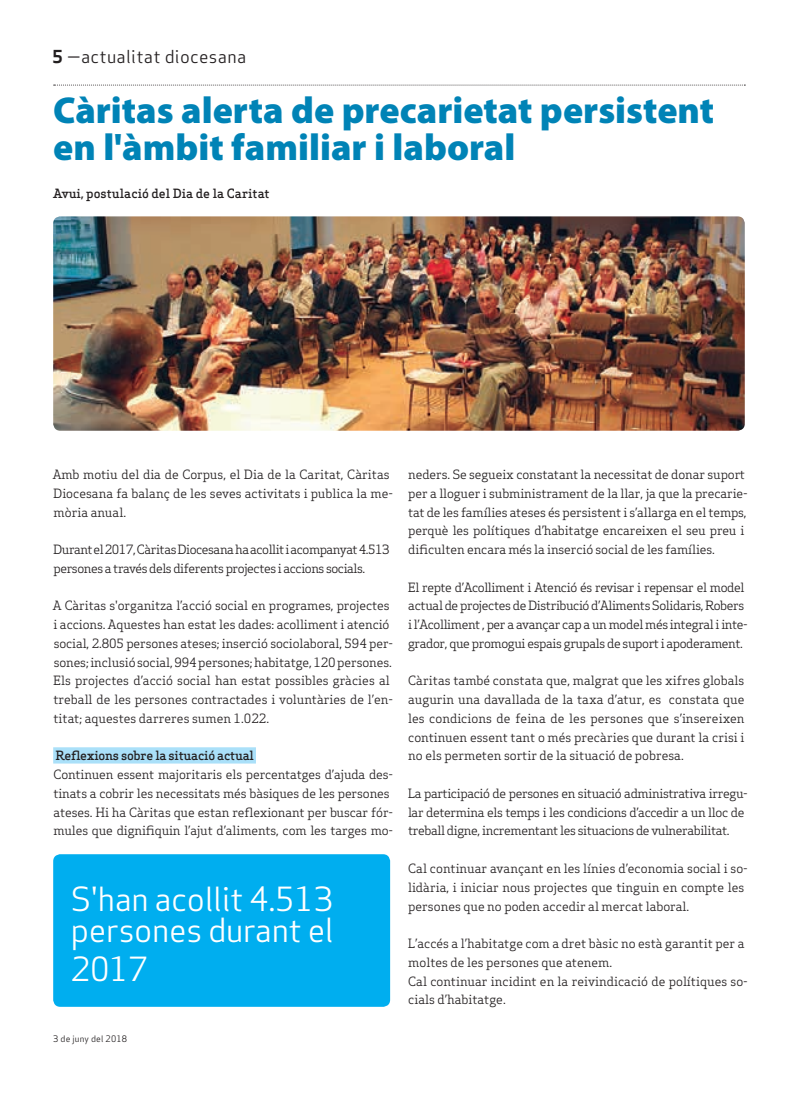
<style>
.page{position:relative;width:798px;height:1099px;background:#fff}
.page>*{position:absolute;margin:0;border:0;box-sizing:border-box;transform-origin:0 0}
.Titulars{font:900 37.5px/37.5px "Myriad Pro";color:#0083b6}
.Pastilla_Destacat{font:32.5px/31.2px "Apex Sans Book T";letter-spacing:-.01em;color:#fff}
.Capçalera{font:17.5px "Apex Sans Book T";letter-spacing:.02em;color:#231f20}
.Text_General{font:12.5px/18.8px "Apex Serif";letter-spacing:-.01em;color:#231f20}
.Text_General-2{font:12.5px/18.8px "Apex Serif";letter-spacing:-.03em;color:#231f20}
.Text_General-3{font:12.5px/18.8px "Apex Serif";letter-spacing:-.035em;color:#231f20}
.Autors{font:500 12.5px "Apex Serif";color:#231f20}
.Text_General-4{font:500 12.5px "Apex Serif";letter-spacing:-.02em;color:#231f20}
.Data_Peu{font:8.75px "Apex Sans Book T";letter-spacing:.02em;color:#231f20}
.s1{font-family:"Apex Sans Bold T"}
</style>
<div class="page">
<div style="left:53px;top:747px;width:203px;height:16px;background:#aae0f9"></div>
<img style="left:53px;top:216px;width:691px;height:215px">
<svg style="left:54px;top:85px;width:691px;height:1px"></svg>
<div style="left:53px;top:854px;width:337px;height:152px;background:#00aeef;border-radius:7px"></div>
<p class="Capçalera" style="left:52px;top:46px;width:195px"><span class="s1">5</span> —actualitat diocesana</p>
<p class="Titulars" style="left:53px;top:90px;width:662px">Càritas alerta de precarietat persistent en l'àmbit familiar i laboral</p>
<p class="Autors" style="left:53px;top:185px;width:218px">Avui, postulació del Dia de la Caritat</p>
<p class="Text_General" style="left:53px;top:465px;width:342px">Amb motiu del dia de Corpus, el Dia de la Caritat, Càritas<br>Diocesana fa balanç de les seves activitats i publica la me&shy;mòria anual.</p>
<p class="Text_General-3" style="left:53px;top:540px;width:338px">Durant el 2017, Càritas Diocesana ha acollit i acompanyat 4.513 persones a través dels diferents projectes i accions socials.</p>
<p class="Text_General" style="left:53px;top:596px;width:342px">A Càritas s'organitza l’acció social en programes, projectes i accions. Aquestes han estat les dades: acolliment i atenció social, 2.805 persones ateses; inserció sociolaboral, 594 per&shy;sones; inclusió social, 994 persones; habitatge, 120 persones.</p>
<p class="Text_General" style="left:53px;top:671px;width:341px">Els projectes d’acció social han estat possibles gràcies al treball de les persones contractades i voluntàries de l’en&shy;titat; aquestes darreres sumen 1.022.</p>
<p class="Text_General-4" style="left:55px;top:748px;width:200px">Reflexions sobre la situació actual</p>
<p class="Text_General" style="left:53px;top:765px;width:341px">Continuen essent majoritaris els percentatges d’ajuda des&shy;tinats a cobrir les necessitats més bàsiques de les persones ateses. Hi ha Càritas que estan reflexionant per buscar fór&shy;mules que dignifiquin l’ajut d’aliments, com les targes mo-</p>
<p class="Pastilla_Destacat" style="left:71px;top:882px;width:264px">S'han acollit 4.513 persones durant el</p>
<p class="Pastilla_Destacat" style="left:71px;top:952px;width:79px">2017</p>
<p class="Data_Peu" style="left:53px;top:1032px;width:75px">3 de juny del 2018</p>
<p class="Text_General" style="left:408px;top:465px;width:341px">neders. Se segueix constatant la necessitat de donar suport per a lloguer i subministrament de la llar, ja que la precarie&shy;tat de les famílies ateses és persistent i s’allarga en el temps, perquè les polítiques d’habitatge encareixen el seu preu i dificulten encara més la inserció social de les famílies.</p>
<p class="Text_General-2" style="left:408px;top:577px;width:341px">El repte d’Acolliment i Atenció és revisar i repensar el model actual de projectes de Distribució d’Aliments Solidaris, Robers i l’Acolliment , per a avançar cap a un model més integral i inte&shy;grador, que promogui espais grupals de suport i apoderament.</p>
<p class="Text_General" style="left:408px;top:671px;width:338px;text-align:justify">Càritas també constata que, malgrat que les xifres globals augurin una davallada de la taxa d’atur, es constata que les condicions de feina de les persones que s’insereixen continuen essent tant o més precàries que durant la crisi i no els permeten sortir de la situació de pobresa.</p>
<p class="Text_General-2" style="left:408px;top:783px;width:341px">La participació de persones en situació administrativa irregu&shy;lar determina els temps i les condicions d’accedir a un lloc de treball digne, incrementant les situacions de vulnerabilitat.</p>
<p class="Text_General" style="left:408px;top:858px;width:341px">Cal continuar avançant en les línies d’economia social i so&shy;lidària, i iniciar nous projectes que tinguin en compte les persones que no poden accedir al mercat laboral.</p>
<p class="Text_General" style="left:408px;top:933px;width:338px">L’accés a l’habitatge com a dret bàsic no està garantit per a moltes de les persones que atenem.</p>
<p class="Text_General" style="left:408px;top:971px;width:341px">Cal continuar incidint en la reivindicació de polítiques so&shy;cials d’habitatge.</p>
</div>
